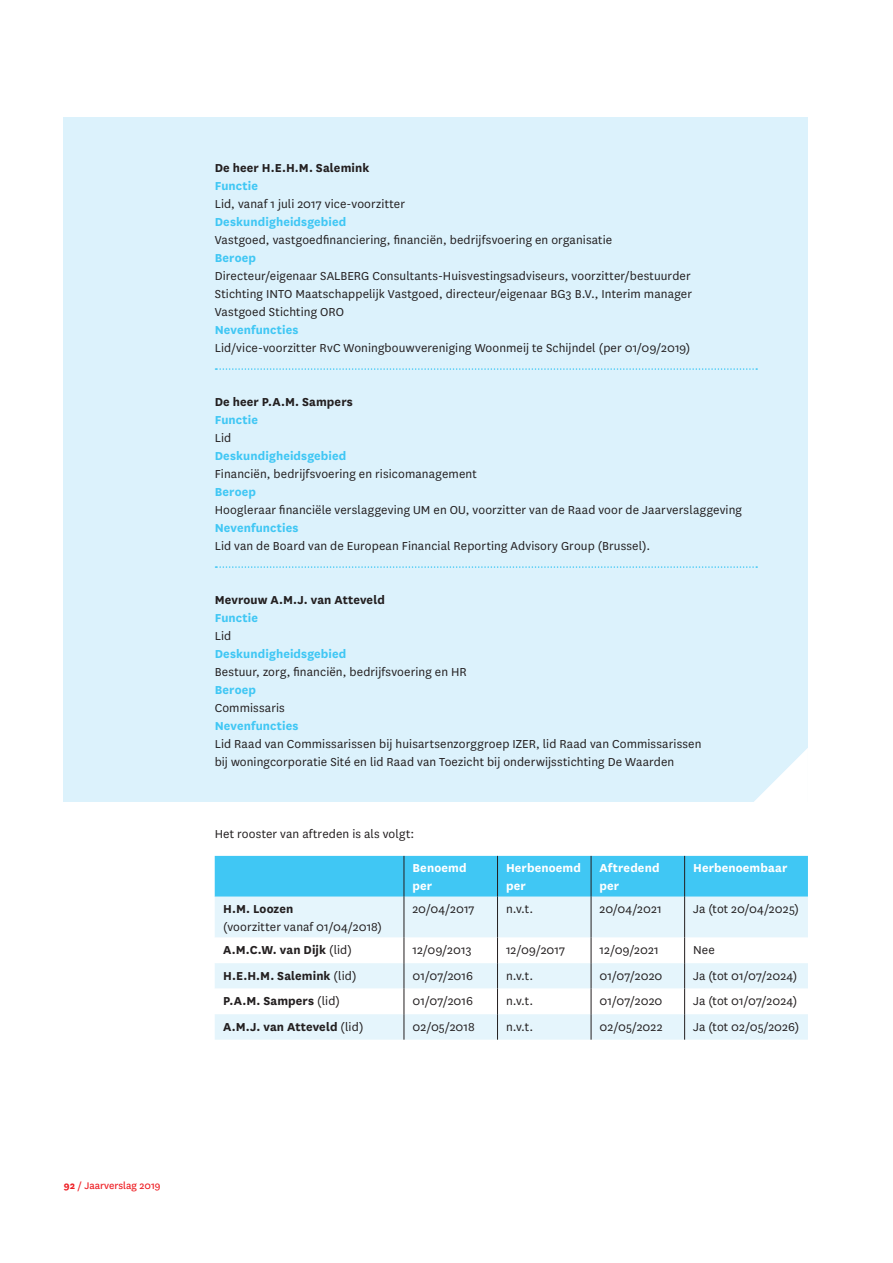
<style>
.page{position:relative;width:893px;height:1263px;background:#fff}
.page>*{position:absolute;margin:0;border:0;box-sizing:border-box;transform-origin:0 0}
.t1{font:13.5px/18px "National";letter-spacing:.01em;color:#231f20;text-align:justify}
.t2{font:700 13.5px "National";letter-spacing:.01em;color:#231f20}
.t3{font:700 13.5px "National";letter-spacing:.01em;color:#40c7f4}
.t4{font:700 13.5px/18px "National";letter-spacing:.01em;color:#fff}
.t5{font:11.25px "National";color:#ee1d23}
.s1{font-weight:400}
.s2{font-weight:700}
</style>
<div class="page">
<div style="left:64px;top:118px;width:744px;height:684px;background:#dcf2fc"></div>
<svg style="left:754px;top:748px;width:54px;height:54px"></svg>
<svg style="left:215px;top:368px;width:542px;height:2px"></svg>
<svg style="left:215px;top:566px;width:542px;height:2px"></svg>
<div style="left:215px;top:856px;width:593px;height:41px;background:#40c7f4"></div>
<div style="left:215px;top:897px;width:593px;height:143px;background:#e5f5fc"></div>
<svg style="left:215px;top:937px;width:593px;height:77px"></svg>
<hr style="left:404px;top:856px;width:1px;height:41px;background:#231f20">
<hr style="left:497px;top:856px;width:1px;height:41px;background:#231f20">
<hr style="left:591px;top:856px;width:1px;height:41px;background:#231f20">
<hr style="left:684px;top:856px;width:1px;height:41px;background:#231f20">
<hr style="left:404px;top:897px;width:1px;height:40px;background:#231f20">
<hr style="left:497px;top:897px;width:1px;height:40px;background:#231f20">
<hr style="left:591px;top:897px;width:1px;height:40px;background:#231f20">
<hr style="left:684px;top:897px;width:1px;height:40px;background:#231f20">
<svg style="left:404px;top:937px;width:1px;height:103px"></svg>
<svg style="left:497px;top:937px;width:1px;height:103px"></svg>
<svg style="left:591px;top:937px;width:1px;height:103px"></svg>
<svg style="left:684px;top:937px;width:1px;height:103px"></svg>
<p class="t2" style="left:215px;top:158px;width:156px">De heer H.E.H.M. Salemink</p>
<p class="t3" style="left:215px;top:176px;width:45px">Functie</p>
<p class="t1" style="left:215px;top:194px;width:192px">Lid, vanaf 1 juli 2017 vice-voorzitter</p>
<p class="t3" style="left:215px;top:212px;width:133px">Deskundigheidsgebied</p>
<p class="t1" style="left:215px;top:230px;width:399px">Vastgoed, vastgoedfinanciering, financiën, bedrijfsvoering en organisatie</p>
<p class="t3" style="left:215px;top:248px;width:43px">Beroep</p>
<p class="t1" style="left:215px;top:266px;width:479px">Directeur/eigenaar SALBERG Consultants-Huisvestingsadviseurs, voorzitter/bestuurder Stichting INTO Maatschappelijk Vastgoed, directeur/eigenaar BG3 B.V., Interim manager Vastgoed Stichting ORO</p>
<p class="t3" style="left:215px;top:320px;width:85px">Nevenfuncties</p>
<p class="t1" style="left:215px;top:338px;width:477px">Lid/vice-voorzitter RvC Woningbouwvereniging Woonmeij te Schijndel (per 01/09/2019)</p>
<p class="t2" style="left:215px;top:392px;width:140px">De heer P.A.M. Sampers</p>
<p class="t3" style="left:215px;top:410px;width:45px">Functie</p>
<p class="t1" style="left:215px;top:428px;width:18px">Lid</p>
<p class="t3" style="left:215px;top:446px;width:133px">Deskundigheidsgebied</p>
<p class="t1" style="left:215px;top:464px;width:264px">Financiën, bedrijfsvoering en risicomanagement</p>
<p class="t3" style="left:215px;top:482px;width:43px">Beroep</p>
<p class="t1" style="left:215px;top:500px;width:529px">Hoogleraar financiële verslaggeving UM en OU, voorzitter van de Raad voor de Jaarverslaggeving</p>
<p class="t3" style="left:215px;top:518px;width:85px">Nevenfuncties</p>
<p class="t1" style="left:215px;top:536px;width:437px">Lid van de Board van de European Financial Reporting Advisory Group (Brussel).</p>
<p class="t2" style="left:215px;top:590px;width:172px">Mevrouw A.M.J. van Atteveld</p>
<p class="t3" style="left:215px;top:608px;width:45px">Functie</p>
<p class="t1" style="left:215px;top:626px;width:18px">Lid</p>
<p class="t3" style="left:215px;top:644px;width:133px">Deskundigheidsgebied</p>
<p class="t1" style="left:215px;top:662px;width:254px">Bestuur, zorg, financiën, bedrijfsvoering en HR</p>
<p class="t3" style="left:215px;top:680px;width:43px">Beroep</p>
<p class="t1" style="left:215px;top:698px;width:72px">Commissaris</p>
<p class="t3" style="left:215px;top:716px;width:85px">Nevenfuncties</p>
<p class="t1" style="left:215px;top:734px;width:488px">Lid Raad van Commissarissen bij huisartsenzorggroep IZER, lid Raad van Commissarissen bij woningcorporatie Sité en lid Raad van Toezicht bij onderwijsstichting De Waarden</p>
<p class="t1" style="left:215px;top:824px;width:201px">Het rooster van aftreden is als volgt:</p>
<p class="t4" style="left:412px;top:858px;width:56px">Benoemd per</p>
<p class="t4" style="left:506px;top:858px;width:76px">Herbenoemd per</p>
<p class="t4" style="left:600px;top:858px;width:61px">Aftredend per</p>
<p class="t4" style="left:693px;top:858px;width:96px">Herbenoembaar</p>
<p class="t2" style="left:223px;top:899px;width:72px">H.M. Loozen</p>
<p class="t1" style="left:223px;top:917px;width:160px">(voorzitter vanaf 01/04/2018)</p>
<p class="t1" style="left:412px;top:899px;width:64px">20/04/2017</p>
<p class="t1" style="left:506px;top:899px;width:29px">n.v.t.</p>
<p class="t1" style="left:600px;top:899px;width:64px">20/04/2021</p>
<p class="t1" style="left:693px;top:899px;width:107px">Ja (tot 20/04/2025)</p>
<p class="t2" style="left:223px;top:940px;width:130px">A.M.C.W. van Dijk <span class="s1">(lid)</span></p>
<p class="t1" style="left:412px;top:940px;width:61px">12/09/2013</p>
<p class="t1" style="left:506px;top:940px;width:61px">12/09/2017</p>
<p class="t1" style="left:600px;top:940px;width:61px">12/09/2021</p>
<p class="t1" style="left:693px;top:940px;width:23px">Nee</p>
<p class="t2" style="left:223px;top:966px;width:135px">H.E.H.M. Salemink <span class="s1">(lid)</span></p>
<p class="t1" style="left:412px;top:966px;width:62px">01/07/2016</p>
<p class="t1" style="left:506px;top:966px;width:29px">n.v.t.</p>
<p class="t1" style="left:600px;top:966px;width:64px">01/07/2020</p>
<p class="t1" style="left:693px;top:966px;width:106px">Ja (tot 01/07/2024)</p>
<p class="t2" style="left:223px;top:991px;width:118px">P.A.M. Sampers <span class="s1">(lid)</span></p>
<p class="t1" style="left:412px;top:991px;width:62px">01/07/2016</p>
<p class="t1" style="left:506px;top:991px;width:29px">n.v.t.</p>
<p class="t1" style="left:600px;top:991px;width:64px">01/07/2020</p>
<p class="t1" style="left:693px;top:991px;width:106px">Ja (tot 01/07/2024)</p>
<p class="t2" style="left:223px;top:1017px;width:142px">A.M.J. van Atteveld <span class="s1">(lid)</span></p>
<p class="t1" style="left:412px;top:1017px;width:64px">02/05/2018</p>
<p class="t1" style="left:506px;top:1017px;width:29px">n.v.t.</p>
<p class="t1" style="left:600px;top:1017px;width:65px">02/05/2022</p>
<p class="t1" style="left:693px;top:1017px;width:108px">Ja (tot 02/05/2026)</p>
<p class="t5" style="left:64px;top:1178px;width:98px"><span class="s2">92</span> / Jaarverslag 2019</p>
</div>
